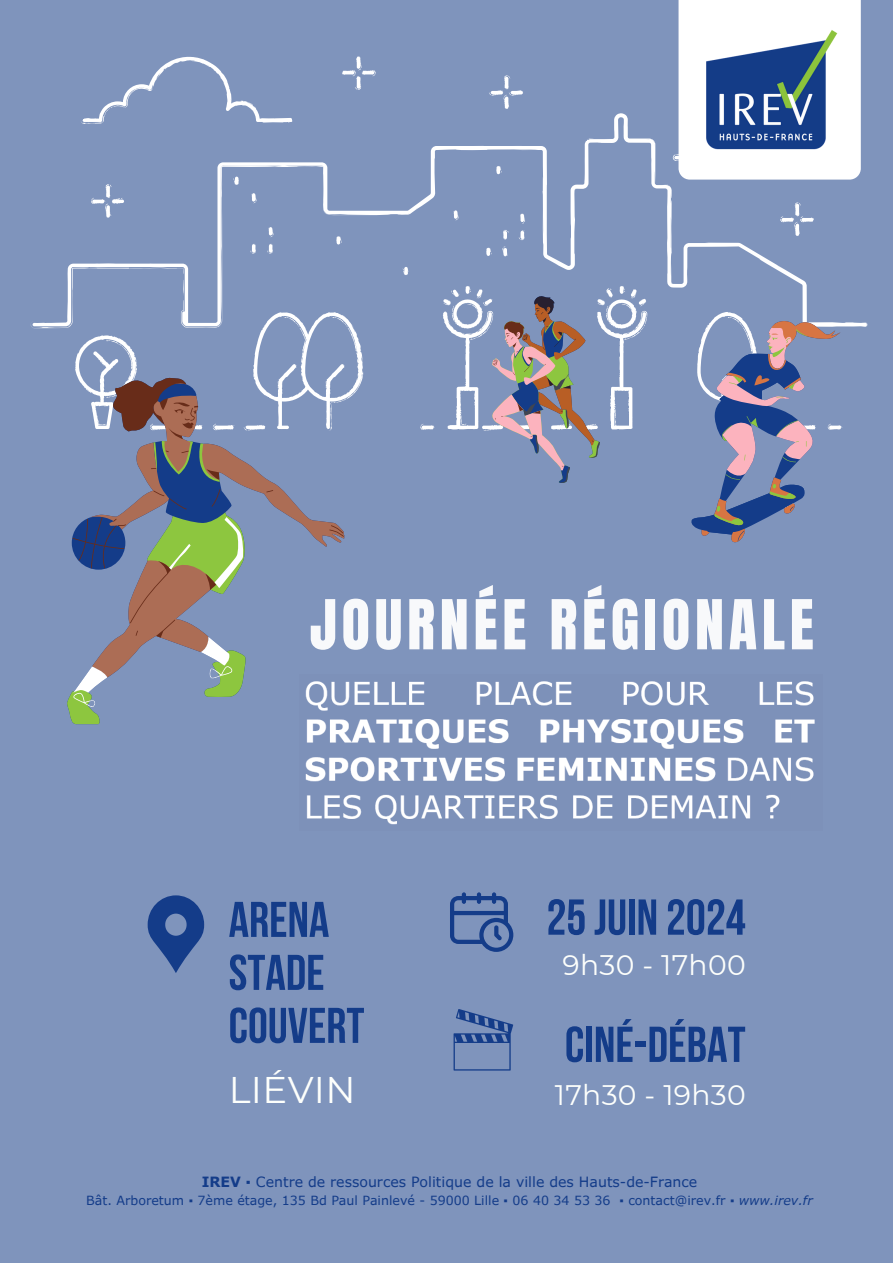
<style>
.page{position:relative;width:893px;height:1263px;background:#7f94bc}
.page>*{position:absolute;margin:0;border:0;box-sizing:border-box;transform-origin:0 0}
.t1{font:58.5px "Anton";letter-spacing:.08em;color:#f8f9fb}
.t2{font:50.32px "Bebas Neue Cyrillic";color:#143c89}
.t3{font:50.03px/52.9px "Bebas Neue Cyrillic";color:#143c89}
.t4{font:37.05px "Montserrat";letter-spacing:.01em;color:#fdfffc}
.t5{font:28.2px "Montserrat";letter-spacing:.01em;color:#fdfffc}
.t6{font:14.1px "Verdana Pro";color:#143c89}
.t7{font:12.6px "Verdana Pro";color:#143c89}
.s1{font-weight:700}
.s2{font-style:italic}
</style>
<div class="page">
<svg style="left:678px;top:0;width:183px;height:56px"></svg>
<svg style="left:31px;top:56px;width:837px;height:375px"></svg>
<img style="left:688px;top:0;width:160px;height:180px">
<svg style="left:67px;top:540px;width:33px;height:184px"></svg>
<svg style="left:72px;top:377px;width:272px;height:261px"></svg>
<svg style="left:73px;top:517px;width:171px;height:190px"></svg>
<svg style="left:687px;top:320px;width:153px;height:223px"></svg>
<svg style="left:492px;top:295px;width:108px;height:188px"></svg>
<svg style="left:148px;top:895px;width:56px;height:78px"></svg>
<svg style="left:450px;top:892px;width:63px;height:60px"></svg>
<svg style="left:453px;top:1009px;width:60px;height:61px"></svg>
<img style="left:305px;top:681px;width:510px;height:144px">
<p class="t1" style="left:310px;top:583px;width:506px">JOURNÉE RÉGIONALE</p>
<h1 class="t3" style="left:229px;top:898px;width:102px">ARENA</h1>
<p class="t2" style="left:546px;top:897px;width:201px">25JUIN 2024</p>
<h1 class="t3" style="left:229px;top:951px;width:137px">STADE<br>COUVERT</h1>
<p class="t4" style="left:229px;top:1067px;width:128px">LIÉVIN</p>
<p class="t5" style="left:562px;top:947px;width:185px">9h30 - 17h00</p>
<h3 class="t2" style="left:565px;top:1024px;width:182px">CINÉ-DÉBAT</h3>
<h4 class="t5" style="left:555px;top:1078px;width:192px">17h30 - 19h30</h4>
<p class="t6" style="left:202px;top:1173px;width:497px"><span class="s1">IREV</span> ▪ Centre de ressources Politique de la ville des Hauts-de-France</p>
<p class="t7" style="left:86px;top:1193px;width:728px">Bât. Arboretum ▪ 7ème étage, 135 Bd Paul Painlevé - 59000 Lille ▪ 06 40 34 53 36 ▪ contact@irev.fr ▪ <span class="s2">www.irev.fr</span></p>
</div>
